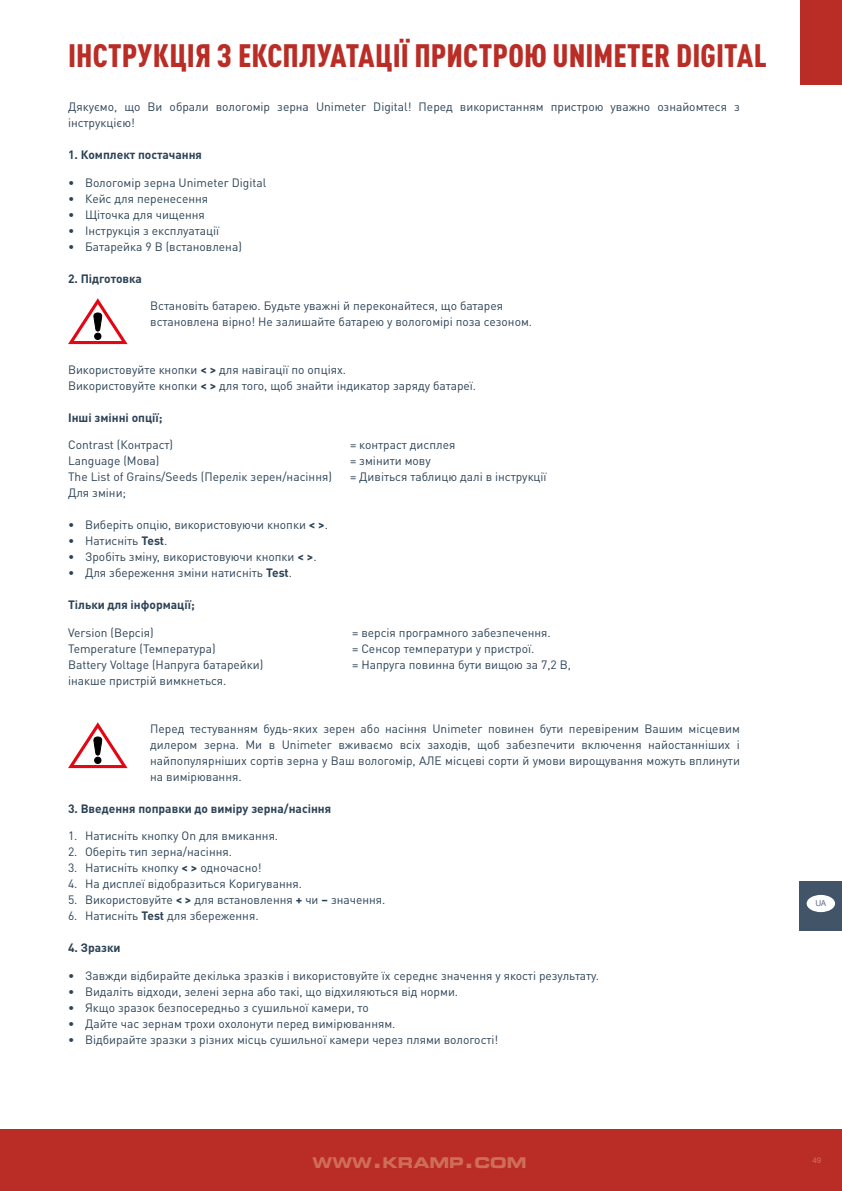
<style>
.page{position:relative;width:842px;height:1191px;background:#fff}
.page>*{position:absolute;margin:0;border:0;box-sizing:border-box;transform-origin:0 0}
.t1{font:900 condensed 32px "DIN Pro";letter-spacing:.005em;color:#ba2d26}
.t2{font:14.8px "Eurostile LT Std Bold Ex 2";color:#d06d5a}
.t3{font:12px/16px "DIN Pro";color:#2c4255}
.t4{font:700 12px "DIN Pro";color:#2c4255}
.t5{font:8.2px "Helvetica";color:#d06d5a}
.t6{font:8.2px "Helvetica";color:#616f81}
.s1{font-weight:700}
.s2{font-size:21.2px}
</style>
<div class="page">
<div style="left:0;top:1129px;width:842px;height:62px;background:#ba2d26"></div>
<div style="left:800px;top:0;width:42px;height:85px;background:#ba2d26"></div>
<div style="left:800px;top:880px;width:42px;height:50px;background:#425467"></div>
<svg style="left:68px;top:298px;width:60px;height:46px"></svg>
<div style="left:94px;top:333px;width:7px;height:7px;border:1px solid #000;border-radius:50%"></div>
<svg style="left:68px;top:722px;width:60px;height:46px"></svg>
<div style="left:94px;top:757px;width:7px;height:6px;border:1px solid #000;border-radius:50%"></div>
<div style="left:807px;top:895px;width:28px;height:17px;background:#fff;border-radius:50%"></div>
<h1 class="t1" style="left:68px;top:30px;width:700px">ІНСТРУКЦІЯ З ЕКСПЛУАТАЦІЇ ПРИСТРОЮ UNIMETER DIGITAL</h1>
<p class="t3" style="left:68px;top:98px;width:673px">Дякуємо, що Ви обрали вологомір зерна Unimeter Digital! Перед використанням пристрою уважно ознайомтеся з інструкцією!</p>
<p class="t4" style="left:68px;top:147px;width:135px">1. Комплект постачання</p>
<p class="t3" style="left:68px;top:174px;width:200px">• Вологомір зерна Unimeter Digital</p>
<p class="t3" style="left:68px;top:190px;width:142px">• Кейс для перенесення</p>
<p class="t3" style="left:68px;top:206px;width:138px">• Щіточка для чищення</p>
<p class="t3" style="left:68px;top:222px;width:153px">• Інструкція з експлуатації</p>
<p class="t3" style="left:68px;top:238px;width:175px">• Батарейка 9 В (встановлена)</p>
<p class="t4" style="left:68px;top:270px;width:75px">2. Підготовка</p>
<p class="t3" style="left:150px;top:297px;width:383px">Встановіть батарею. Будьте уважні й переконайтеся, що батарея встановлена вірно! Не залишайте батарею у вологомірі поза сезоном.</p>
<p class="t3" style="left:68px;top:361px;width:410px">Використовуйте кнопки <span class="s1">&lt; &gt;</span> для навігації по опціях.<br>Використовуйте кнопки <span class="s1">&lt; &gt;</span> для того, щоб знайти індикатор заряду батареї.</p>
<p class="t4" style="left:68px;top:409px;width:96px">Інші змінні опції;</p>
<p class="t3" style="left:68px;top:436px;width:107px">Contrast (Контраст)</p>
<p class="t3" style="left:350px;top:436px;width:107px">= контраст дисплея</p>
<p class="t3" style="left:68px;top:452px;width:93px">Language (Мова)</p>
<p class="t3" style="left:350px;top:452px;width:82px">= змінити мову</p>
<p class="t3" style="left:68px;top:468px;width:265px">The List of Grains/Seeds (Перелік зерен/насіння)</p>
<p class="t3" style="left:350px;top:468px;width:198px">= Дивіться таблицю далі в інструкції</p>
<p class="t3" style="left:68px;top:484px;width:60px">Для зміни;</p>
<p class="t3" style="left:68px;top:516px;width:261px">• Виберіть опцію, використовуючи кнопки <span class="s1">&lt; &gt;</span>.</p>
<p class="t3" style="left:68px;top:532px;width:101px">• Натисніть <span class="s1">Test</span>.</p>
<p class="t3" style="left:68px;top:548px;width:250px">• Зробіть зміну, використовуючи кнопки <span class="s1">&lt; &gt;</span>.</p>
<p class="t3" style="left:68px;top:564px;width:225px">• Для збереження зміни натисніть <span class="s1">Test</span>.</p>
<p class="t4" style="left:68px;top:597px;width:128px">Тільки для інформації;</p>
<p class="t3" style="left:68px;top:624px;width:87px">Version (Версія)</p>
<p class="t3" style="left:352px;top:624px;width:200px">= версія програмного забезпечення.</p>
<p class="t3" style="left:68px;top:640px;width:149px">Temperature (Температура)</p>
<p class="t3" style="left:352px;top:640px;width:184px">= Сенсор температури у пристрої.</p>
<p class="t3" style="left:68px;top:656px;width:197px">Battery Voltage (Напруга батарейки)</p>
<p class="t3" style="left:352px;top:656px;width:220px">= Напруга повинна бути вищою за 7,2 В,</p>
<p class="t3" style="left:68px;top:672px;width:160px">інакше пристрій вимкнеться.</p>
<p class="t3" style="left:150px;top:720px;width:591px;text-align:justify">Перед тестуванням будь-яких зерен або насіння Unimeter повинен бути перевіреним Вашим місцевим дилером зерна. Ми в Unimeter вживаємо всіх заходів, щоб забезпечити включення найостанніших і найпопулярніших сортів зерна у Ваш вологомір, АЛЕ місцеві сорти й умови вирощування можуть вплинути на вимірювання.</p>
<p class="t4" style="left:68px;top:800px;width:265px">3. Введення поправки до виміру зерна/насіння</p>
<p class="t3" style="left:68px;top:827px;width:212px">1. Натисніть кнопку On для вмикання.</p>
<p class="t3" style="left:68px;top:843px;width:166px">2. Оберіть тип зерна/насіння.</p>
<p class="t3" style="left:68px;top:859px;width:195px">3. Натисніть кнопку <span class="s1">&lt; &gt;</span> одночасно!</p>
<p class="t3" style="left:68px;top:875px;width:235px">4. На дисплеї відобразиться Коригування.</p>
<p class="t3" style="left:68px;top:891px;width:319px">5. Використовуйте <span class="s1">&lt; &gt;</span> для встановлення <span class="s1">+</span> чи <span class="s1">–</span> значення.</p>
<p class="t3" style="left:68px;top:907px;width:192px">6. Натисніть <span class="s1">Test</span> для збереження.</p>
<p class="t4" style="left:68px;top:939px;width:54px">4. Зразки</p>
<p class="t3" style="left:68px;top:966px;width:532px">• Завжди відбирайте декілька зразків і використовуйте їх середнє значення у якості результату.</p>
<p class="t3" style="left:68px;top:982px;width:392px">• Видаліть відходи, зелені зерна або такі, що відхиляються від норми.</p>
<p class="t3" style="left:68px;top:998px;width:302px">• Якщо зразок безпосередньо з сушильної камери, то</p>
<p class="t3" style="left:68px;top:1014px;width:329px">• Дайте час зернам трохи охолонути перед вимірюванням.</p>
<p class="t3" style="left:68px;top:1030px;width:432px">• Відбирайте зразки з різних місць сушильної камери через плями вологості!</p>
<p class="t6" style="left:815px;top:898px;width:12px">UA</p>
<p class="t2" style="left:313px;top:1152px;width:215px">WWW<span class="s2">.</span>KRAMP<span class="s2">.</span>COM</p>
<p class="t5" style="left:812px;top:1155px;width:11px">49</p>
</div>
